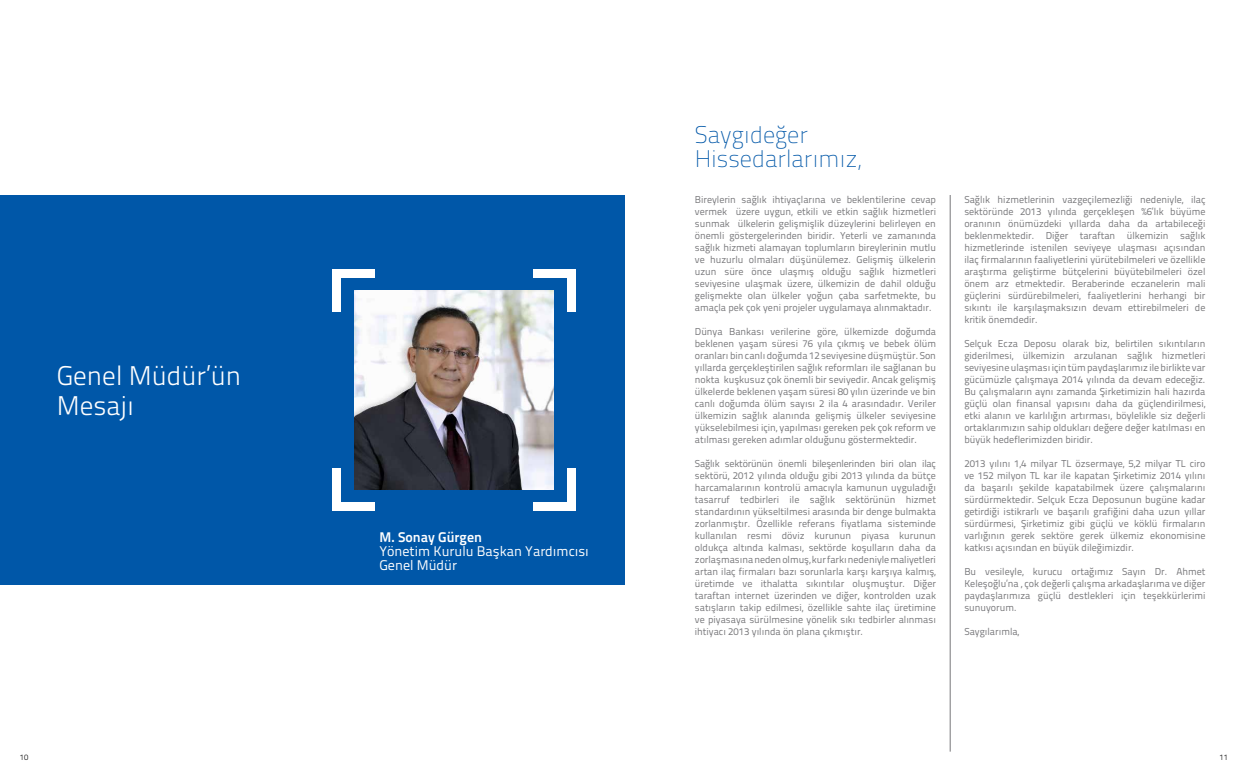
<style>
.page{position:relative;width:1248px;height:780px;background:#fff}
.page>*{position:absolute;margin:0;border:0;box-sizing:border-box;transform-origin:0 0}
.t1{font:27px/30px "Titillium Text 25 L 250 wt";color:#fff}
.t2{font:24px/24px "Titillium Text 25 L 1 wt";color:#0057a8}
.t3{font:14px/14px "Titillium Text 25 L 400 wt";color:#fff}
.t4{font:14px "Titillium Text 25 L 800 wt";color:#fff}
.t5{font:10px/12px "Titillium Text 25 L 400 wt";color:#77777a;text-align:justify}
.t6{font:8px "Titillium Text 25 L 250 wt";color:#000}
</style>
<div class="page">
<div style="left:0;top:195px;width:624px;height:390px;background:#0057a8"></div>
<div style="left:567px;top:468px;width:8px;height:42px;background:#fff"></div>
<div style="left:533px;top:502px;width:42px;height:8px;background:#fff"></div>
<div style="left:332px;top:269px;width:8px;height:43px;background:#fff"></div>
<div style="left:332px;top:269px;width:42px;height:9px;background:#fff"></div>
<div style="left:567px;top:269px;width:8px;height:43px;background:#fff"></div>
<div style="left:533px;top:269px;width:42px;height:9px;background:#fff"></div>
<div style="left:332px;top:468px;width:8px;height:42px;background:#fff"></div>
<div style="left:332px;top:502px;width:42px;height:8px;background:#fff"></div>
<img style="left:354px;top:291px;width:199px;height:198px">
<hr style="left:949px;top:195px;width:1px;height:556px;background:#77777a">
<h1 class="t1" style="left:57px;top:359px;width:186px">Genel Müdür’ün<br>Mesajı</h1>
<h3 class="t4" style="left:379px;top:526px;width:104px">M. Sonay Gürgen</h3>
<h3 class="t3" style="left:379px;top:543px;width:211px">Yönetim Kurulu Başkan Yardımcısı<br>Genel Müdür</h3>
<h2 class="t2" style="left:694px;top:121px;width:168px">Saygıdeğer<br>Hissedarlarımız,</h2>
<p class="t5" style="left:694px;top:192px;width:242px">Bireylerin sağlık ihtiyaçlarına ve beklentilerine cevap vermek üzere uygun, etkili ve etkin sağlık hizmetleri sunmak ülkelerin gelişmişlik düzeylerini belirleyen en önemli göstergelerinden biridir. Yeterli ve zamanında sağlık hizmeti alamayan toplumların bireylerinin mutlu ve huzurlu olmaları düşünülemez. Gelişmiş ülkelerin uzun süre önce ulaşmış olduğu sağlık hizmetleri seviyesine ulaşmak üzere, ülkemizin de dahil olduğu gelişmekte olan ülkeler yoğun çaba sarfetmekte, bu amaçla pek çok yeni projeler uygulamaya alınmaktadır.</p>
<p class="t5" style="left:694px;top:324px;width:242px">Dünya Bankası verilerine göre, ülkemizde doğumda beklenen yaşam süresi 76 yıla çıkmış ve bebek ölüm oranları bin canlı doğumda 12 seviyesine düşmüştür. Son yıllarda gerçekleştirilen sağlık reformları ile sağlanan bu nokta kuşkusuz çok önemli bir seviyedir. Ancak gelişmiş ülkelerde beklenen yaşam süresi 80 yılın üzerinde ve bin canlı doğumda ölüm sayısı 2 ila 4 arasındadır. Veriler ülkemizin sağlık alanında gelişmiş ülkeler seviyesine yükselebilmesi için, yapılması gereken pek çok reform ve atılması gereken adımlar olduğunu göstermektedir.</p>
<p class="t5" style="left:694px;top:456px;width:242px">Sağlık sektörünün önemli bileşenlerinden biri olan ilaç sektörü, 2012 yılında olduğu gibi 2013 yılında da bütçe harcamalarının kontrolü amacıyla kamunun uyguladığı tasarruf tedbirleri ile sağlık sektörünün hizmet standardının yükseltilmesi arasında bir denge bulmakta zorlanmıştır. Özellikle referans fiyatlama sisteminde kullanılan resmi döviz kurunun piyasa kurunun oldukça altında kalması, sektörde koşulların daha da zorlaşmasına neden olmuş, kur farkı nedeniyle maliyetleri artan ilaç firmaları bazı sorunlarla karşı karşıya kalmış, üretimde ve ithalatta sıkıntılar oluşmuştur. Diğer taraftan internet üzerinden ve diğer, kontrolden uzak satışların takip edilmesi, özellikle sahte ilaç üretimine ve piyasaya sürülmesine yönelik sıkı tedbirler alınması ihtiyacı 2013 yılında ön plana çıkmıştır.</p>
<p class="t5" style="left:964px;top:192px;width:242px">Sağlık hizmetlerinin vazgeçilemezliği nedeniyle, ilaç sektöründe 2013 yılında gerçekleşen %6’lık büyüme oranının önümüzdeki yıllarda daha da artabileceği beklenmektedir. Diğer taraftan ülkemizin sağlık hizmetlerinde istenilen seviyeye ulaşması açısından ilaç firmalarının faaliyetlerini yürütebilmeleri ve özellikle araştırma geliştirme bütçelerini büyütebilmeleri özel önem arz etmektedir. Beraberinde eczanelerin mali güçlerini sürdürebilmeleri, faaliyetlerini herhangi bir sıkıntı ile karşılaşmaksızın devam ettirebilmeleri de kritik önemdedir.</p>
<p class="t5" style="left:964px;top:336px;width:242px">Selçuk Ecza Deposu olarak biz, belirtilen sıkıntıların giderilmesi, ülkemizin arzulanan sağlık hizmetleri seviyesine ulaşması için tüm paydaşlarımız ile birlikte var gücümüzle çalışmaya 2014 yılında da devam edeceğiz.<br>Bu çalışmaların aynı zamanda Şirketimizin hali hazırda güçlü olan finansal yapısını daha da güçlendirilmesi, etki alanın ve karlılığın artırması, böylelikle siz değerli ortaklarımızın sahip oldukları değere değer katılması en büyük hedeflerimizden biridir.</p>
<p class="t5" style="left:964px;top:456px;width:242px">2013 yılını 1,4 milyar TL özsermaye, 5,2 milyar TL ciro ve 152 milyon TL kar ile kapatan Şirketimiz 2014 yılını da başarılı şekilde kapatabilmek üzere çalışmalarını sürdürmektedir. Selçuk Ecza Deposunun bugüne kadar getirdiği istikrarlı ve başarılı grafiğini daha uzun yıllar sürdürmesi, Şirketimiz gibi güçlü ve köklü firmaların varlığının gerek sektöre gerek ülkemiz ekonomisine katkısı açısından en büyük dileğimizdir.</p>
<p class="t5" style="left:964px;top:564px;width:242px">Bu vesileyle, kurucu ortağımız Sayın Dr. Ahmet Keleşoğlu’na , çok değerli çalışma arkadaşlarıma ve diğer paydaşlarımıza güçlü destlekleri için teşekkürlerimi sunuyorum.</p>
<p class="t5" style="left:964px;top:624px;width:56px">Saygılarımla,</p>
<p class="t6" style="left:20px;top:751px;width:10px">10</p>
<p class="t6" style="left:1219px;top:751px;width:10px">11</p>
</div>
